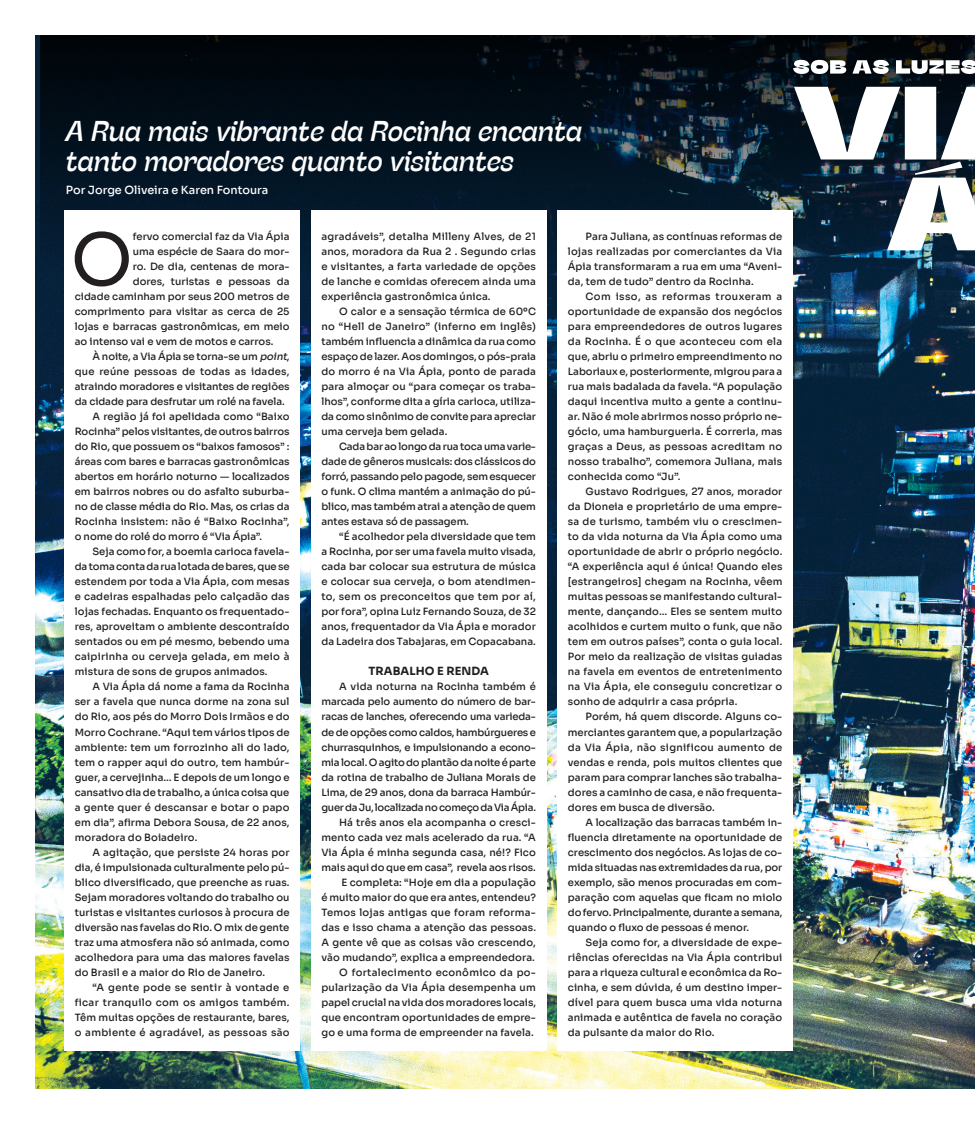
<style>
.page{position:relative;width:975px;height:1124px;background:#fff}
.page>*{position:absolute;margin:0;border:0;box-sizing:border-box;transform-origin:0 0}
.CAPTULAR{font:71.62px "Sora";color:#231f20}
.SUB_TITULO_-_PEQUENO{font:italic 28.75px/30px "Stinger Variable";letter-spacing:.01em;color:#fff}
.JORNALISTA{font:11.25px "Sora";color:#fff}
.TXT_-_SUB_TITULO{font:11.25px "Sora";letter-spacing:.01em;color:#231f20}
.TEXTO{font:10px/15px "Sora";letter-spacing:.01em;color:#231f20;text-align:justify}
.CAPTULAR-2{font:10px "Sora";color:#231f20}
.s1{font-style:italic}
</style>
<div class="page">
<img style="left:35px;top:35px;width:939px;height:1053px">
<svg style="left:41px;top:35px;width:933px;height:236px;background:#05131e"></svg>
<svg style="left:793px;top:60px;width:181px;height:14px"></svg>
<div style="left:64px;top:210px;width:236px;height:840px;background:#fff"></div>
<div style="left:311px;top:210px;width:235px;height:840px;background:#fff"></div>
<div style="left:557px;top:210px;width:236px;height:840px;background:#fff"></div>
<svg style="left:794px;top:87px;width:180px;height:163px"></svg>
<p class="SUB_TITULO_-_PEQUENO" style="left:66px;top:115px;width:518px">A Rua mais vibrante da Rocinha encanta tanto moradores quanto visitantes</p>
<p class="JORNALISTA" style="left:66px;top:181px;width:204px">Por Jorge Oliveira e Karen Fontoura</p>
<p class="CAPTULAR" style="left:71px;top:200px;width:63px">O</p>
<p class="CAPTULAR-2" style="left:133px;top:228px;width:158px">fervo comercial faz da Via Ápia</p>
<p class="TEXTO" style="left:321px;top:228px;width:216px">agradáveis”, detalha Milleny Alves, de 21 anos, moradora da Rua 2 . Segundo crias e visitantes, a farta variedade de opções de lanche e comidas oferecem ainda uma experiência gastronômica única.</p>
<p class="TEXTO" style="left:321px;top:303px;width:216px;text-indent:18px">O calor e a sensação térmica de 60ºC no “Hell de Janeiro” (inferno em inglês) também influencia a dinâmica da rua como espaço de lazer. Aos domingos, o pós-praia do morro é na Via Ápia, ponto de parada para almoçar ou “para começar os traba&shy;lhos”, conforme dita a gíria carioca, utiliza&shy;da como sinônimo de convite para apreciar uma cerveja bem gelada.</p>
<p class="TEXTO" style="left:321px;top:438px;width:216px;text-indent:18px">Cada bar ao longo da rua toca uma varie&shy;dade de gêneros musicais: dos clássicos do forró, passando pelo pagode, sem esquecer o funk. O clima mantém a animação do pú&shy;blico, mas também atrai a atenção de quem antes estava só de passagem.</p>
<p class="TEXTO" style="left:321px;top:528px;width:216px;text-indent:18px">“É acolhedor pela diversidade que tem a Rocinha, por ser uma favela muito visada, cada bar colocar sua estrutura de música e colocar sua cerveja, o bom atendimen&shy;to, sem os preconceitos que tem por aí, por fora”, opina Luiz Fernando Souza, de 32 anos, frequentador da Via Ápia e morador da Ladeira dos Tabajaras, em Copacabana.</p>
<p class="TXT_-_SUB_TITULO" style="left:368px;top:662px;width:122px">TRABALHO E RENDA</p>
<p class="TEXTO" style="left:321px;top:678px;width:216px;text-indent:18px">A vida noturna na Rocinha também é marcada pelo aumento do número de bar&shy;racas de lanches, oferecendo uma varieda&shy;de de opções como caldos, hambúrgueres e churrasquinhos, e impulsionando a econo&shy;mia local. O agito do plantão da noite é parte da rotina de trabalho de Juliana Morais de Lima, de 29 anos, dona da barraca Hambúr&shy;guer da Ju, localizada no começo da Via Ápia.</p>
<p class="TEXTO" style="left:321px;top:813px;width:216px;text-indent:18px">Há três anos ela acompanha o cresci&shy;mento cada vez mais acelerado da rua. “A Via Ápia é minha segunda casa, né!? Fico mais aqui do que em casa”, revela aos risos.</p>
<p class="TEXTO" style="left:321px;top:873px;width:216px;text-indent:20px">E completa: “Hoje em dia a população é muito maior do que era antes, entendeu?<br>Temos lojas antigas que foram reforma&shy;das e isso chama a atenção das pessoas.<br>A gente vê que as coisas vão crescendo, vão mudando”, explica a empreendedora.</p>
<p class="TEXTO" style="left:321px;top:963px;width:216px;text-indent:18px">O fortalecimento econômico da po&shy;pularização da Via Ápia desempenha um papel crucial na vida dos moradores locais, que encontram oportunidades de empre&shy;go e uma forma de empreender na favela.</p>
<p class="TEXTO" style="left:568px;top:228px;width:216px;text-indent:18px">Para Juliana, as contínuas reformas de lojas realizadas por comerciantes da Via Ápia transformaram a rua em uma “Aveni&shy;da, tem de tudo” dentro da Rocinha.</p>
<p class="TEXTO" style="left:568px;top:288px;width:216px;text-indent:18px">Com isso, as reformas trouxeram a oportunidade de expansão dos negócios para empreendedores de outros lugares da Rocinha. É o que aconteceu com ela que, abriu o primeiro empreendimento no Laboriaux e, posteriormente, migrou para a rua mais badalada da favela. “A população daqui incentiva muito a gente a continu&shy;ar. Não é mole abrirmos nosso próprio ne&shy;gócio, uma hamburgueria. É correria, mas graças a Deus, as pessoas acreditam no nosso trabalho”, comemora Juliana, mais conhecida como “Ju”.</p>
<p class="TEXTO" style="left:568px;top:483px;width:216px;text-indent:18px">Gustavo Rodrigues, 27 anos, morador da Dioneia e proprietário de uma empre&shy;sa de turismo, também viu o crescimen&shy;to da vida noturna da Via Ápia como uma oportunidade de abrir o próprio negócio. “A experiência aqui é única! Quando eles [estrangeiros] chegam na Rocinha, vêem muitas pessoas se manifestando cultural&shy;mente, dançando… Eles se sentem muito acolhidos e curtem muito o funk, que não tem em outros países”, conta o guia local.<br>Por meio da realização de visitas guiadas na favela em eventos de entretenimento na Via Ápia, ele conseguiu concretizar o sonho de adquirir a casa própria.</p>
<p class="TEXTO" style="left:568px;top:708px;width:216px;text-indent:18px">Porém, há quem discorde. Alguns co&shy;merciantes garantem que, a popularização da Via Ápia, não significou aumento de vendas e renda, pois muitos clientes que param para comprar lanches são trabalha&shy;dores a caminho de casa, e não frequenta&shy;dores em busca de diversão.</p>
<p class="TEXTO" style="left:568px;top:813px;width:216px;text-indent:18px">A localização das barracas também in&shy;fluencia diretamente na oportunidade de crescimento dos negócios. As lojas de co&shy;mida situadas nas extremidades da rua, por exemplo, são menos procuradas em com&shy;paração com aquelas que ficam no miolo do fervo. Principalmente, durante a semana, quando o fluxo de pessoas é menor.</p>
<p class="TEXTO" style="left:568px;top:933px;width:216px;text-indent:18px">Seja como for, a diversidade de expe&shy;riências oferecidas na Via Ápia contribui para a riqueza cultural e econômica da Ro&shy;cinha, e sem dúvida, é um destino imper&shy;dível para quem busca uma vida noturna animada e autêntica de favela no coração da pulsante da maior do Rio.</p>
<p class="CAPTULAR-2" style="left:133px;top:243px;width:158px">uma espécie de Saara do mor-</p>
<p class="CAPTULAR-2" style="left:133px;top:258px;width:158px">ro. De dia, centenas de mora-</p>
<p class="CAPTULAR-2" style="left:133px;top:273px;width:158px">dores, turistas e pessoas da</p>
<p class="CAPTULAR-2" style="left:75px;top:288px;width:216px">cidade caminham por seus 200 metros de</p>
<p class="CAPTULAR-2" style="left:75px;top:303px;width:216px">comprimento para visitar as cerca de 25</p>
<p class="CAPTULAR-2" style="left:75px;top:318px;width:216px">lojas e barracas gastronômicas, em meio</p>
<p class="CAPTULAR-2" style="left:75px;top:333px;width:200px">ao intenso vai e vem de motos e carros.</p>
<p class="TEXTO" style="left:75px;top:348px;width:216px;text-indent:18px">À noite, a Via Ápia se torna-se um <span class="s1">point</span>, que reúne pessoas de todas as idades, atraindo moradores e visitantes de regiões da cidade para desfrutar um rolé na favela.</p>
<p class="TEXTO" style="left:75px;top:408px;width:216px;text-indent:18px">A região já foi apelidada como “Baixo Rocinha” pelos visitantes, de outros bairros do Rio, que possuem os “baixos famosos” : áreas com bares e barracas gastronômicas abertos em horário noturno — localizados em bairros nobres ou do asfalto suburba&shy;no de classe média do Rio. Mas, os crias da Rocinha insistem: não é “Baixo Rocinha”, o nome do rolé do morro é “Via Ápia”.</p>
<p class="TEXTO" style="left:75px;top:543px;width:216px;text-indent:18px">Seja como for, a boemia carioca favela&shy;da toma conta da rua lotada de bares, que se estendem por toda a Via Ápia, com mesas e cadeiras espalhadas pelo calçadão das lojas fechadas. Enquanto os frequentado&shy;res, aproveitam o ambiente descontraído sentados ou em pé mesmo, bebendo uma caipirinha ou cerveja gelada, em meio à mistura de sons de grupos animados.</p>
<p class="TEXTO" style="left:75px;top:678px;width:216px;text-indent:18px">A Via Ápia dá nome a fama da Rocinha ser a favela que nunca dorme na zona sul do Rio, aos pés do Morro Dois Irmãos e do Morro Cochrane. “Aqui tem vários tipos de ambiente: tem um forrozinho ali do lado, tem o rapper aqui do outro, tem hambúr&shy;guer, a cervejinha… E depois de um longo e cansativo dia de trabalho, a única coisa que a gente quer é descansar e botar o papo em dia”, afirma Debora Sousa, de 22 anos, moradora do Boiadeiro.</p>
<p class="TEXTO" style="left:75px;top:843px;width:216px;text-indent:18px">A agitação, que persiste 24 horas por dia, é impulsionada culturalmente pelo pú&shy;blico diversificado, que preenche as ruas.<br>Sejam moradores voltando do trabalho ou turistas e visitantes curiosos à procura de diversão nas favelas do Rio. O mix de gente traz uma atmosfera não só animada, como acolhedora para uma das maiores favelas do Brasil e a maior do Rio de Janeiro.</p>
<p class="TEXTO" style="left:75px;top:978px;width:216px;text-indent:18px">“A gente pode se sentir à vontade e ficar tranquilo com os amigos também.<br>Têm muitas opções de restaurante, bares, o ambiente é agradável, as pessoas são</p>
</div>
